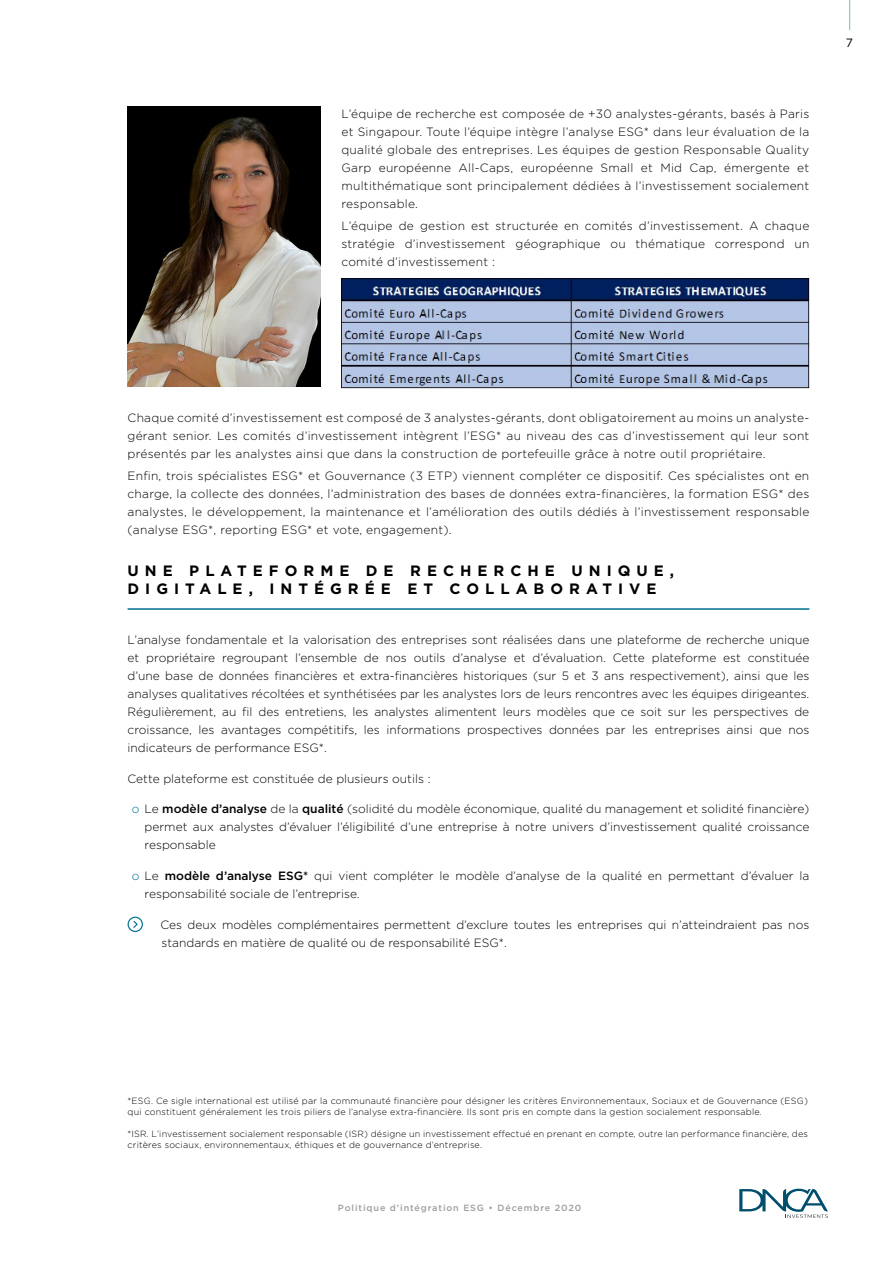
<style>
.page{position:relative;width:893px;height:1263px;background:#fff}
.page>*{position:absolute;margin:0;border:0;box-sizing:border-box;transform-origin:0 0}
.t1{font:700 15px/18px "Gotham";letter-spacing:.4em;color:#000}
.t2{font:300 12px/18px "Gotham";color:#000;text-align:justify}
.t3{font:12px "Gotham";color:#000}
.t4{font:300 9px/10.8px "Gotham";letter-spacing:.02em;color:#000}
.t5{font:500 9px "Gotham";letter-spacing:.1em;color:#9c9e9f}
.s1{color:#006f92}
.s2{font-weight:500}
</style>
<div class="page">
<svg style="left:739px;top:1189px;width:89px;height:29px"></svg>
<hr style="left:849px;top:0;width:1px;height:30px;background:#69c0bb">
<hr style="left:128px;top:608px;width:681px;height:2px;background:#006f92">
<svg style="left:128px;top:917px;width:15px;height:15px"></svg>
<img style="left:128px;top:106px;width:192px;height:280px">
<img style="left:341px;top:278px;width:468px;height:111px">
<p class="t2" style="left:341px;top:105px;width:469px">L’équipe de recherche est composée de +30 analystes-gérants, basés à Paris et Singapour. Toute l’équipe intègre l’analyse ESG* dans leur évaluation de la qualité globale des entreprises. Les équipes de gestion Responsable Quality Garp européenne All-Caps, européenne Small et Mid Cap, émergente et multithématique sont principalement dédiées à l’investissement socialement responsable.</p>
<p class="t2" style="left:341px;top:217px;width:469px">L’équipe de gestion est structurée en comités d’investissement. A chaque stratégie d’investissement géographique ou thématique correspond un comité d’investissement :</p>
<p class="t3" style="left:846px;top:35px;width:9px">7</p>
<p class="t2" style="left:128px;top:409px;width:683px">Chaque comité d’investissement est composé de 3 analystes-gérants, dont obligatoirement au moins un analyste&shy;gérant senior. Les comités d’investissement intègrent l’ESG* au niveau des cas d’investissement qui leur sont présentés par les analystes ainsi que dans la construction de portefeuille grâce à notre outil propriétaire.</p>
<p class="t2" style="left:128px;top:467px;width:683px">Enfin, trois spécialistes ESG* et Gouvernance (3 ETP) viennent compléter ce dispositif. Ces spécialistes ont en charge, la collecte des données, l’administration des bases de données extra-financières, la formation ESG* des analystes, le développement, la maintenance et l’amélioration des outils dédiés à l’investissement responsable (analyse ESG*, reporting ESG* et vote, engagement).</p>
<p class="t1" style="left:128px;top:561px;width:548px">UNE PLATEFORME DE RECHERCHE UNIQUE,<br>DIGITALE, INTÉGRÉE ET COLLABORATIVE</p>
<p class="t2" style="left:128px;top:630px;width:683px">L’analyse fondamentale et la valorisation des entreprises sont réalisées dans une plateforme de recherche unique et propriétaire regroupant l’ensemble de nos outils d’analyse et d’évaluation. Cette plateforme est constituée d’une base de données financières et extra-financières historiques (sur 5 et 3 ans respectivement), ainsi que les analyses qualitatives récoltées et synthétisées par les analystes lors de leurs rencontres avec les équipes dirigeantes.<br>Régulièrement, au fil des entretiens, les analystes alimentent leurs modèles que ce soit sur les perspectives de croissance, les avantages compétitifs, les informations prospectives données par les entreprises ainsi que nos indicateurs de performance ESG*.</p>
<p class="t2" style="left:128px;top:769px;width:304px">Cette plateforme est constituée de plusieurs outils :</p>
<p class="t2" style="left:145px;top:800px;width:666px;text-indent:-13px"><span class="s1">o</span> Le <span class="s2">modèle d’analyse</span> de la <span class="s2">qualité</span> (solidité du modèle économique, qualité du management et solidité financière) permet aux analystes d’évaluer l’éligibilité d’une entreprise à notre univers d’investissement qualité croissance responsable</p>
<p class="t2" style="left:145px;top:866px;width:666px;text-indent:-13px"><span class="s1">o</span> Le <span class="s2">modèle d’analyse ESG*</span> qui vient compléter le modèle d’analyse de la qualité en permettant d’évaluer la responsabilité sociale de l’entreprise.</p>
<p class="t2" style="left:160px;top:915px;width:650px">Ces deux modèles complémentaires permettent d’exclure toutes les entreprises qui n’atteindraient pas nos standards en matière de qualité ou de responsabilité ESG*.</p>
<p class="t4" style="left:128px;top:1095px;width:682px">*ESG. Ce sigle international est utilisé par la communauté financière pour désigner les critères Environnementaux, Sociaux et de Gouvernance (ESG) qui constituent généralement les trois piliers de l’analyse extra-financière. Ils sont pris en compte dans la gestion socialement responsable.</p>
<p class="t4" style="left:128px;top:1128px;width:682px">*ISR. L’investissement socialement responsable (ISR) désigne un investissement effectué en prenant en compte, outre lan performance financière, des critères sociaux, environnementaux, éthiques et de gouvernance d’entreprise.</p>
<p class="t5" style="left:338px;top:1202px;width:245px">Politique d’intégration ESG • Décembre 2020</p>
</div>
